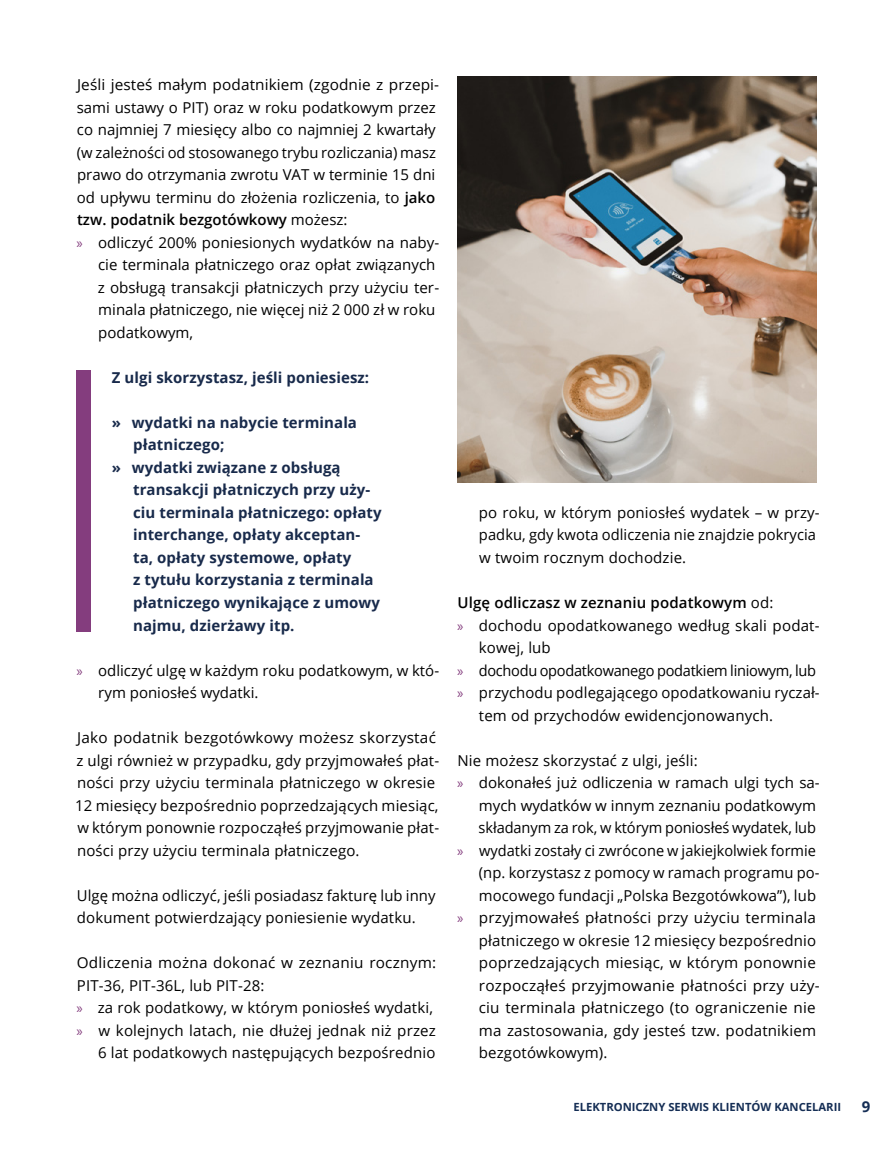
<style>
.page{position:relative;width:893px;height:1149px;background:#fff}
.page>*{position:absolute;margin:0;border:0;box-sizing:border-box;transform-origin:0 0}
.t1{font:15px/22.5px "Open Sans";letter-spacing:.01em;color:#000}
.t2{font:700 15px "Open Sans";letter-spacing:.005em;color:#182a4b}
.t3{font:600 15px "Open Sans";letter-spacing:.01em;color:#000}
.t4{font:15px "Open Sans";letter-spacing:-.02em;color:#000}
.t5{font:700 15px "Open Sans";color:#152e55}
.t6{font:700 11.25px "Open Sans";color:#152e55}
.s1{font-weight:600}
.s2{font-weight:400}
.s3{font-family:"Myriad Pro";color:#843d7e}
</style>
<div class="page">
<div style="left:77px;top:371px;width:14px;height:260px;background:#843d7e"></div>
<img style="left:457px;top:77px;width:359px;height:405px">
<p class="t1" style="left:77px;top:73px;width:364px">Jeśli jesteś małym podatnikiem (zgodnie z przepi-</p>
<p class="t1" style="left:77px;top:95px;width:361px">sami ustawy o PIT) oraz w roku podatkowym przez</p>
<p class="t1" style="left:77px;top:118px;width:360px">co najmniej 7 miesięcy albo co najmniej 2 kwartały</p>
<p class="t1" style="left:77px;top:140px;width:361px">(w zależności od stosowanego trybu rozliczania) masz</p>
<p class="t1" style="left:77px;top:163px;width:360px">prawo do otrzymania zwrotu VAT w terminie 15 dni</p>
<p class="t1" style="left:77px;top:185px;width:360px">od upływu terminu do złożenia rozliczenia, to <span class="s1">jako</span></p>
<p class="t3" style="left:77px;top:209px;width:272px">tzw. podatnik bezgotówkowy <span class="s2">możesz:</span></p>
<p class="t1" style="left:77px;top:230px;width:364px"><span class="s3">»</span> odliczyć 200% poniesionych wydatków na naby-</p>
<p class="t1" style="left:98px;top:253px;width:339px">cie terminala płatniczego oraz opłat związanych</p>
<p class="t1" style="left:98px;top:275px;width:343px">z obsługą transakcji płatniczych przy użyciu ter-</p>
<p class="t1" style="left:98px;top:298px;width:339px">minala płatniczego, nie więcej niż 2 000 zł w roku</p>
<p class="t1" style="left:98px;top:320px;width:96px">podatkowym,</p>
<p class="t2" style="left:112px;top:366px;width:259px">Z ulgi skorzystasz, jeśli poniesiesz:</p>
<p class="t2" style="left:112px;top:411px;width:247px">» wydatki na nabycie terminala</p>
<p class="t2" style="left:133px;top:434px;width:93px">płatniczego;</p>
<p class="t2" style="left:112px;top:456px;width:230px">» wydatki związane z obsługą</p>
<p class="t2" style="left:133px;top:479px;width:239px">transakcji płatniczych przy uży-</p>
<p class="t2" style="left:133px;top:501px;width:250px">ciu terminala płatniczego: opłaty</p>
<p class="t2" style="left:133px;top:524px;width:229px">interchange, opłaty akceptan-</p>
<p class="t2" style="left:133px;top:546px;width:220px">ta, opłaty systemowe, opłaty</p>
<p class="t2" style="left:133px;top:569px;width:242px">z tytułu korzystania z terminala</p>
<p class="t2" style="left:133px;top:591px;width:248px">płatniczego wynikające z umowy</p>
<p class="t2" style="left:133px;top:614px;width:163px">najmu, dzierżawy itp.</p>
<p class="t1" style="left:98px;top:658px;width:342px;text-indent:-22px"><span class="s3">»</span> odliczyć ulgę w każdym roku podatkowym, w któ&shy;rym poniosłeś wydatki.</p>
<p class="t1" style="left:75px;top:725px;width:365px">Jako podatnik bezgotówkowy możesz skorzystać z ulgi również w przypadku, gdy przyjmowałeś płat&shy;ności przy użyciu terminala płatniczego w okresie 12 miesięcy bezpośrednio poprzedzających miesiąc, w którym ponownie rozpocząłeś przyjmowanie płat&shy;ności przy użyciu terminala płatniczego.</p>
<p class="t1" style="left:77px;top:883px;width:360px">Ulgę można odliczyć, jeśli posiadasz fakturę lub inny dokument potwierdzający poniesienie wydatku.</p>
<p class="t1" style="left:77px;top:950px;width:361px">Odliczenia można dokonać w zeznaniu rocznym:</p>
<p class="t1" style="left:77px;top:973px;width:189px">PIT-36, PIT-36L, lub PIT-28:</p>
<p class="t1" style="left:77px;top:995px;width:358px"><span class="s3">»</span> za rok podatkowy, w którym poniosłeś wydatki,</p>
<p class="t1" style="left:77px;top:1018px;width:361px"><span class="s3">»</span> w kolejnych latach, nie dłużej jednak niż przez</p>
<p class="t1" style="left:98px;top:1040px;width:339px">6 lat podatkowych następujących bezpośrednio</p>
<p class="t1" style="left:479px;top:500px;width:342px">po roku, w którym poniosłeś wydatek – w przy&shy;padku, gdy kwota odliczenia nie znajdzie pokrycia w twoim rocznym dochodzie.</p>
<p class="t3" style="left:457px;top:592px;width:318px">Ulgę odliczasz w zeznaniu podatkowym <span class="s2">od:</span></p>
<p class="t1" style="left:457px;top:613px;width:364px"><span class="s3">»</span> dochodu opodatkowanego według skali podat-</p>
<p class="t1" style="left:479px;top:635px;width:73px">kowej, lub</p>
<p class="t4" style="left:457px;top:659px;width:360px"><span class="s3">»</span> dochodu opodatkowanego podatkiem liniowym, lub</p>
<p class="t1" style="left:457px;top:680px;width:364px"><span class="s3">»</span> przychodu podlegającego opodatkowaniu ryczał-</p>
<p class="t1" style="left:479px;top:703px;width:296px">tem od przychodów ewidencjonowanych.</p>
<p class="t1" style="left:457px;top:748px;width:242px">Nie możesz skorzystać z ulgi, jeśli:</p>
<p class="t1" style="left:457px;top:770px;width:364px"><span class="s3">»</span> dokonałeś już odliczenia w ramach ulgi tych sa-</p>
<p class="t1" style="left:479px;top:793px;width:339px">mych wydatków w innym zeznaniu podatkowym</p>
<p class="t1" style="left:479px;top:815px;width:339px">składanym za rok, w którym poniosłeś wydatek, lub</p>
<p class="t1" style="left:457px;top:838px;width:360px"><span class="s3">»</span> wydatki zostały ci zwrócone w jakiejkolwiek formie</p>
<p class="t1" style="left:479px;top:860px;width:342px">(np. korzystasz z pomocy w ramach programu po-</p>
<p class="t1" style="left:479px;top:883px;width:339px">mocowego fundacji „Polska Bezgotówkowa”), lub</p>
<p class="t1" style="left:457px;top:905px;width:360px"><span class="s3">»</span> przyjmowałeś płatności przy użyciu terminala</p>
<p class="t1" style="left:479px;top:928px;width:339px">płatniczego w okresie 12 miesięcy bezpośrednio</p>
<p class="t1" style="left:479px;top:950px;width:338px">poprzedzających miesiąc, w którym ponownie</p>
<p class="t1" style="left:479px;top:973px;width:342px">rozpocząłeś przyjmowanie płatności przy uży-</p>
<p class="t1" style="left:479px;top:995px;width:338px">ciu terminala płatniczego (to ograniczenie nie</p>
<p class="t1" style="left:479px;top:1018px;width:339px">ma zastosowania, gdy jesteś tzw. podatnikiem</p>
<p class="t1" style="left:479px;top:1040px;width:130px">bezgotówkowym).</p>
<p class="t6" style="left:573px;top:1099px;width:269px">ELEKTRONICZNY SERWIS KLIENTÓW KANCELARII</p>
<p class="t5" style="left:862px;top:1095px;width:10px">9</p>
</div>
